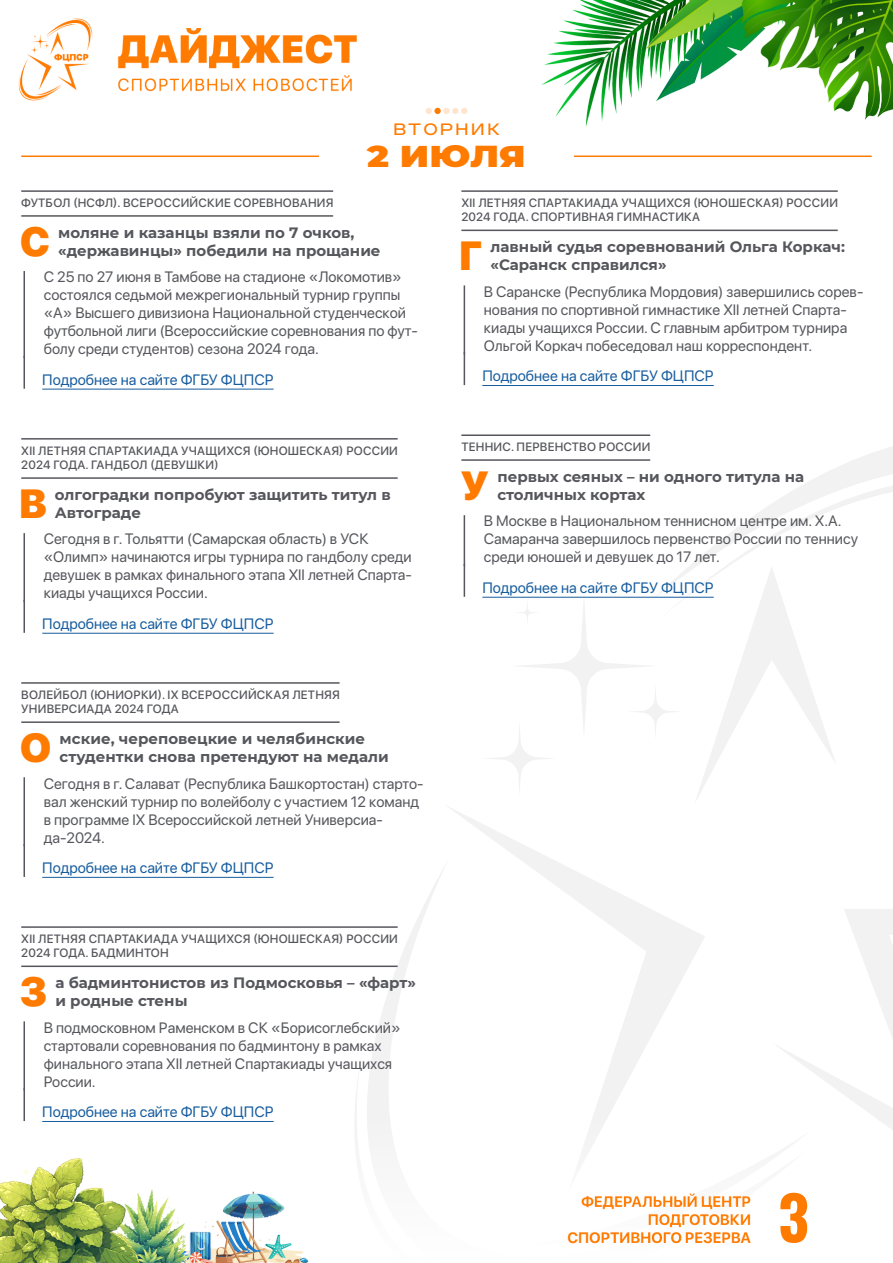
<style>
.page{position:relative;width:893px;height:1263px;background:#fff}
.page>*{position:absolute;margin:0;border:0;box-sizing:border-box;transform-origin:0 0}
.t1{font:700 60px "Oswald";color:#ff7b00}
.Заголовок_1{font:900 40.5px "SF Pro Display";color:#ff7b00}
.t2{font:900 30px "Montserrat";color:#ff7b00;scale:1.2 1}
.t3{font:500 16.5px "Steppe";letter-spacing:.08em;color:#ff7b00;scale:1.09 1}
.Текст{font:15px/18px "SF Pro Display";color:#56575c}
.Заголовок_1-2{font:700 15px/18px "Montserrat";color:#56575c}
.Гиперссылка{font:15px "SF Pro Display";color:#175d9e}
.Подзаголовок{font:italic 500 12px/14.4px "SF Pro Display";letter-spacing:.02em;color:#56575c}
</style>
<div class="page">
<img style="left:0;top:0;width:893px;height:1263px">
<hr style="left:21px;top:156px;width:298px;height:1px;background:#ff7b00">
<hr style="left:574px;top:156px;width:298px;height:1px;background:#ff7b00">
<svg style="left:426px;top:108px;width:6px;height:6px"></svg>
<div style="left:434px;top:108px;width:7px;height:6px;background:#ff7b00;border-radius:50%"></div>
<div style="left:443px;top:108px;width:7px;height:6px;background:#ffe5cd;border-radius:50%"></div>
<svg style="left:452px;top:108px;width:15px;height:6px"></svg>
<hr style="left:21px;top:215px;width:312px;height:2px;background:#56575c">
<hr style="left:21px;top:190px;width:312px;height:2px;background:#56575c">
<hr style="left:24px;top:271px;width:1px;height:87px;background:#56575c">
<hr style="left:24px;top:356px;width:1px;height:33px;background:#56575c">
<hr style="left:42px;top:389px;width:232px;height:1px;background:#175d9e">
<hr style="left:21px;top:477px;width:377px;height:2px;background:#56575c">
<hr style="left:21px;top:438px;width:377px;height:2px;background:#56575c">
<hr style="left:24px;top:533px;width:1px;height:69px;background:#56575c">
<hr style="left:24px;top:600px;width:1px;height:33px;background:#56575c">
<hr style="left:42px;top:633px;width:232px;height:1px;background:#175d9e">
<hr style="left:21px;top:721px;width:319px;height:2px;background:#56575c">
<hr style="left:21px;top:682px;width:319px;height:2px;background:#56575c">
<hr style="left:24px;top:777px;width:1px;height:69px;background:#56575c">
<hr style="left:24px;top:844px;width:1px;height:33px;background:#56575c">
<hr style="left:42px;top:877px;width:232px;height:1px;background:#175d9e">
<hr style="left:21px;top:965px;width:377px;height:2px;background:#56575c">
<hr style="left:21px;top:926px;width:377px;height:2px;background:#56575c">
<hr style="left:24px;top:1021px;width:1px;height:69px;background:#56575c">
<hr style="left:24px;top:1088px;width:1px;height:33px;background:#56575c">
<hr style="left:42px;top:1121px;width:232px;height:1px;background:#175d9e">
<hr style="left:461px;top:230px;width:377px;height:1px;background:#56575c">
<hr style="left:461px;top:190px;width:377px;height:2px;background:#56575c">
<hr style="left:464px;top:285px;width:1px;height:69px;background:#56575c">
<hr style="left:464px;top:352px;width:1px;height:33px;background:#56575c">
<hr style="left:482px;top:385px;width:232px;height:1px;background:#175d9e">
<hr style="left:461px;top:459px;width:189px;height:2px;background:#56575c">
<hr style="left:461px;top:434px;width:189px;height:2px;background:#56575c">
<hr style="left:464px;top:515px;width:1px;height:51px;background:#56575c">
<hr style="left:464px;top:564px;width:1px;height:33px;background:#56575c">
<hr style="left:482px;top:597px;width:232px;height:1px;background:#175d9e">
<p class="t3" style="left:393px;top:119px;width:100px">ВТОРНИК</p>
<h3 class="t2" style="left:367px;top:134px;width:134px">2 ИЮЛЯ</h3>
<p class="Подзаголовок" style="left:21px;top:195px;width:314px">ФУТБОЛ (НСФЛ). ВСЕРОССИЙСКИЕ СОРЕВНОВАНИЯ</p>
<p class="Заголовок_1" style="left:20px;top:212px;width:32px">С</p>
<p class="Заголовок_1-2" style="left:58px;top:223px;width:324px">моляне и казанцы взяли по 7 очков, «державинцы» победили на прощание</p>
<p class="Текст" style="left:44px;top:267px;width:376px">С 25 по 27 июня в Тамбове на стадионе «Локомотив» состоялся седьмой межрегиональный турнир группы «А» Высшего дивизиона Национальной студенческой футбольной лиги (Всероссийские соревнования по фут&shy;болу среди студентов) сезона 2024 года.</p>
<p class="Гиперссылка" style="left:42px;top:369px;width:233px">Подробнее на сайте ФГБУ ФЦПСР</p>
<p class="Подзаголовок" style="left:21px;top:443px;width:378px">XII ЛЕТНЯЯ СПАРТАКИАДА УЧАЩИХСЯ (ЮНОШЕСКАЯ) РОССИИ<br>2024 ГОДА. ГАНДБОЛ (ДЕВУШКИ)</p>
<p class="Заголовок_1" style="left:19px;top:474px;width:29px">В</p>
<p class="Заголовок_1-2" style="left:55px;top:485px;width:337px">олгоградки попробуют защитить титул в<br>Автограде</p>
<p class="Текст" style="left:44px;top:529px;width:370px">Сегодня в г. Тольятти (Самарская область) в УСК «Олимп» начинаются игры турнира по гандболу среди девушек в рамках финального этапа XII летней Спарта&shy;киады учащихся России.</p>
<p class="Гиперссылка" style="left:42px;top:613px;width:233px">Подробнее на сайте ФГБУ ФЦПСР</p>
<p class="Подзаголовок" style="left:21px;top:687px;width:320px">ВОЛЕЙБОЛ (ЮНИОРКИ). IX ВСЕРОССИЙСКАЯ ЛЕТНЯЯ<br>УНИВЕРСИАДА 2024 ГОДА</p>
<p class="Заголовок_1" style="left:20px;top:718px;width:33px">О</p>
<p class="Заголовок_1-2" style="left:60px;top:729px;width:331px">мские, череповецкие и челябинские студентки снова претендуют на медали</p>
<p class="Текст" style="left:44px;top:773px;width:381px">Сегодня в г. Салават (Республика Башкортостан) старто&shy;вал женский турнир по волейболу с участием 12 команд в программе IX Всероссийской летней Универсиа&shy;да-2024.</p>
<p class="Гиперссылка" style="left:42px;top:857px;width:233px">Подробнее на сайте ФГБУ ФЦПСР</p>
<p class="Подзаголовок" style="left:21px;top:931px;width:378px">XII ЛЕТНЯЯ СПАРТАКИАДА УЧАЩИХСЯ (ЮНОШЕСКАЯ) РОССИИ<br>2024 ГОДА. БАДМИНТОН</p>
<p class="Заголовок_1" style="left:20px;top:962px;width:29px">З</p>
<p class="Заголовок_1-2" style="left:55px;top:973px;width:362px">а бадминтонистов из Подмосковья – «фарт» и родные стены</p>
<p class="Текст" style="left:44px;top:1017px;width:358px">В подмосковном Раменском в СК «Борисоглебский» стартовали соревнования по бадминтону в рамках финального этапа XII летней Спартакиады учащихся России.</p>
<p class="Гиперссылка" style="left:42px;top:1101px;width:233px">Подробнее на сайте ФГБУ ФЦПСР</p>
<p class="Подзаголовок" style="left:461px;top:195px;width:378px">XII ЛЕТНЯЯ СПАРТАКИАДА УЧАЩИХСЯ (ЮНОШЕСКАЯ) РОССИИ<br>2024 ГОДА. СПОРТИВНАЯ ГИМНАСТИКА</p>
<p class="Заголовок_1" style="left:459px;top:226px;width:25px">Г</p>
<p class="Заголовок_1-2" style="left:491px;top:237px;width:356px">лавный судья соревнований Ольга Коркач: «Саранск справился»</p>
<p class="Текст" style="left:484px;top:281px;width:381px">В Саранске (Республика Мордовия) завершились сорев&shy;нования по спортивной гимнастике XII летней Спарта&shy;киады учащихся России. С главным арбитром турнира Ольгой Коркач побеседовал наш корреспондент.</p>
<p class="Гиперссылка" style="left:482px;top:365px;width:233px">Подробнее на сайте ФГБУ ФЦПСР</p>
<p class="Подзаголовок" style="left:461px;top:439px;width:191px">ТЕННИС. ПЕРВЕНСТВО РОССИИ</p>
<p class="Заголовок_1" style="left:461px;top:456px;width:30px">У</p>
<p class="Заголовок_1-2" style="left:497px;top:467px;width:308px">первых сеяных – ни одного титула на столичных кортах</p>
<p class="Текст" style="left:484px;top:511px;width:376px">В Москве в Национальном теннисном центре им. Х.А.<br>Самаранча завершилось первенство России по теннису среди юношей и девушек до 17 лет.</p>
<p class="Гиперссылка" style="left:482px;top:577px;width:233px">Подробнее на сайте ФГБУ ФЦПСР</p>
<h1 class="t1" style="left:778px;top:1186px;width:32px">3</h1>
</div>
